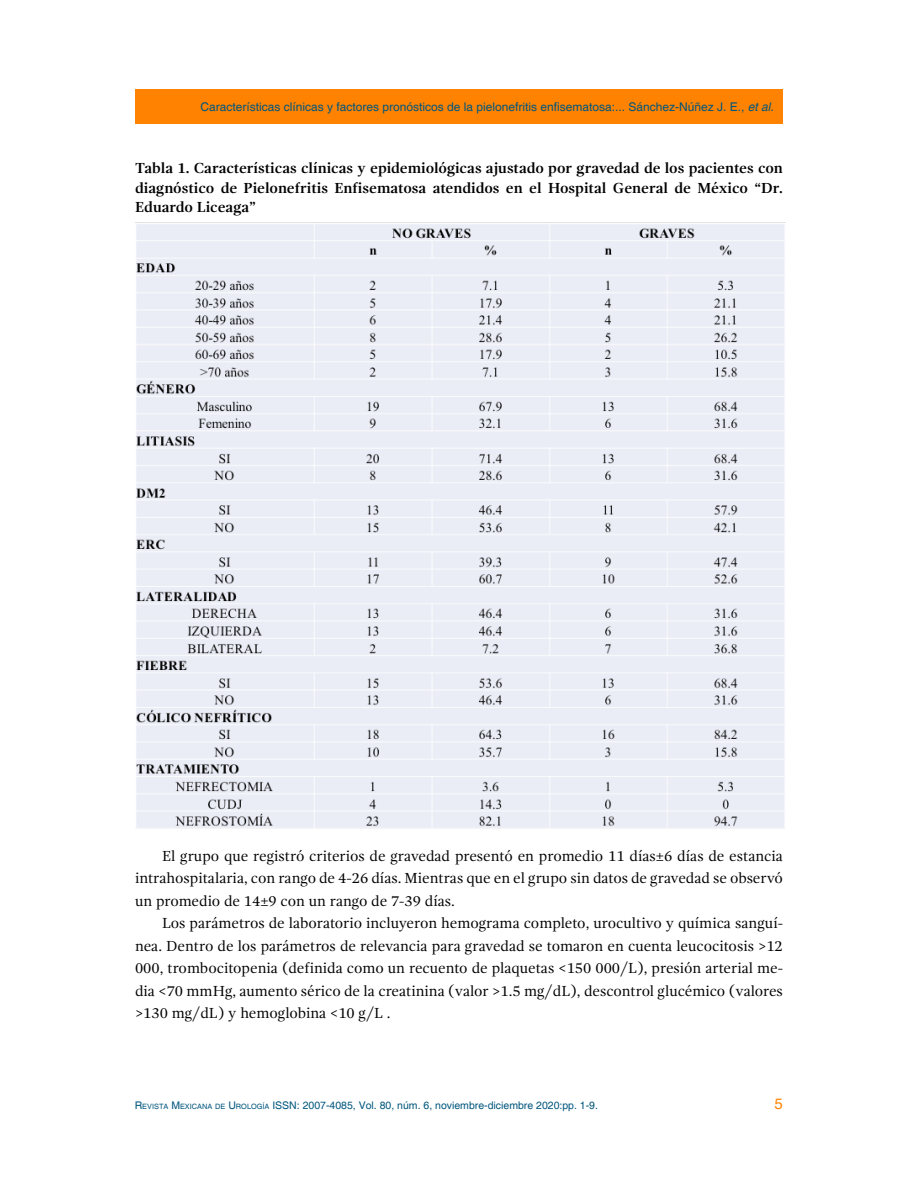
<style>
.page{position:relative;width:918px;height:1188px;background:#fff}
.page>*{position:absolute;margin:0;border:0;box-sizing:border-box;transform-origin:0 0}
.t1{font:15px/22.5px "Gandhi Serif";letter-spacing:-.005em;color:#000;text-align:justify}
.t2{font:700 15px/19.5px "Gandhi Serif";color:#000;text-align:justify}
.t3{font:15px "Helvetica";color:#ff8300}
.t4{font:12px "Helvetica";color:#00567d}
.t5{font:10.5px "Helvetica";color:#00567d}
.s1{font-style:italic}
.s2{font-style:inherit}
.s3{font-size:7.35px}
</style>
<div class="page">
<div style="left:135px;top:89px;width:648px;height:34px;background:#ff8300"></div>
<img style="left:136px;top:224px;width:649px;height:605px">
<p class="t4" style="left:200px;top:100px;width:575px">Características clínicas y factores pronósticos de la pielonefritis enfisematosa:... Sánchez-Núñez J. E., <span class="s1">et al.</span></p>
<p class="t2" style="left:135px;top:159px;width:650px">Tabla 1. Características clínicas y epidemiológicas ajustado por gravedad de los pacientes con diagnóstico de Pielonefritis Enfisematosa atendidos en el Hospital General de México “Dr.<br>Eduardo Liceaga”</p>
<p class="t1" style="left:135px;top:844px;width:650px;text-indent:27px">El grupo que registró criterios de gravedad presentó en promedio 11 días±6 días de estancia intrahospitalaria, con rango de 4-26 días. Mientras que en el grupo sin datos de gravedad se observó un promedio de 14±9 con un rango de 7-39 días.</p>
<p class="t1" style="left:135px;top:912px;width:650px;text-indent:27px">Los parámetros de laboratorio incluyeron hemograma completo, urocultivo y química sanguí&shy;nea. Dentro de los parámetros de relevancia para gravedad se tomaron en cuenta leucocitosis &gt;12<br>000, trombocitopenia (definida como un recuento de plaquetas &lt;150 000/L), presión arterial me&shy;dia &lt;70 mmHg, aumento sérico de la creatinina (valor &gt;1.5 mg/dL), descontrol glucémico (valores &gt;130 mg/dL) y hemoglobina &lt;10 g/L .</p>
<p class="t5" style="left:135px;top:1099px;width:465px"><span class="s2">R</span><span class="s3">EVISTA</span> <span class="s2">M</span><span class="s3">EXICANA DE</span> <span class="s2">U</span><span class="s3">ROLOGÍA</span> ISSN: 2007-4085, Vol. 80, núm. 6, noviembre-diciembre 2020:pp. 1-9.</p>
<p class="t3" style="left:774px;top:1095px;width:10px">5</p>
</div>
